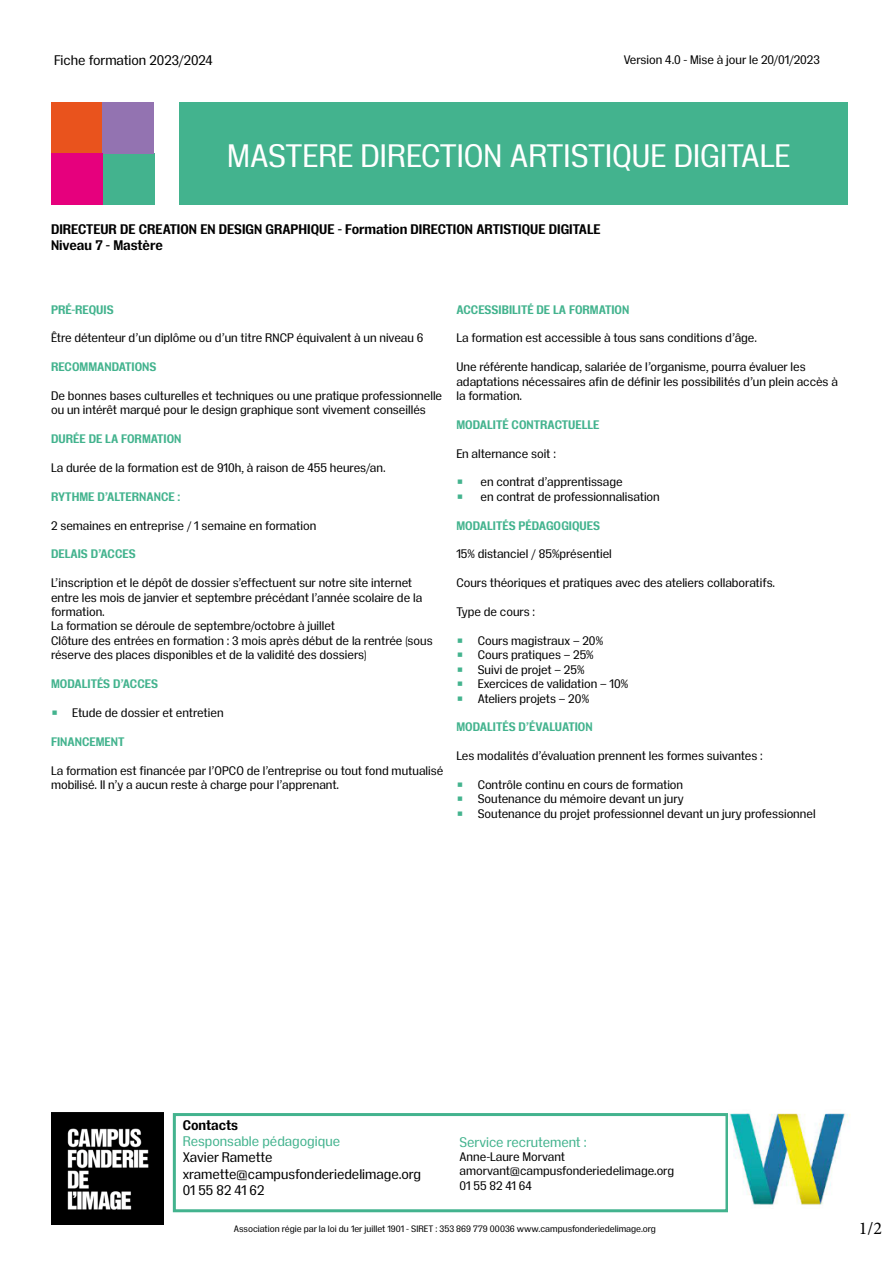
<style>
.page{position:relative;width:893px;height:1263px;background:#fff}
.page>*{position:absolute;margin:0;border:0;box-sizing:border-box;transform-origin:0 0}
.t1{font:31.5px "Insitu";color:#fff}
.t2{font:18px "Minion Pro";color:#000}
.t3{font:700 13.5px/16.2px "Insitu";color:#000}
.t4{font:13.5px/16.2px "Insitu";color:#000}
.t5{font:13.5px "Insitu";color:#43b38e}
.t6{font:12px/14.4px "Insitu";color:#000}
.t7{font:700 12px "Insitu";color:#43b38e}
.t8{font:12px "Insitu";color:#43b38e}
.t9{font:9px "Insitu";color:#000}
.s1{color:#43b38e}
</style>
<div class="page">
<div style="left:179px;top:102px;width:669px;height:102px;background:#43b38e"></div>
<div style="left:52px;top:102px;width:51px;height:51px;background:#e9531d"></div>
<div style="left:103px;top:153px;width:51px;height:51px;background:#43b38e"></div>
<div style="left:103px;top:102px;width:51px;height:51px;background:#9373b1"></div>
<div style="left:52px;top:153px;width:51px;height:51px;background:#e6007d"></div>
<div style="left:173px;top:1113px;width:555px;height:99px;border:3px solid #43b38e"></div>
<img style="left:51px;top:1112px;width:113px;height:113px">
<img style="left:729px;top:1113px;width:121px;height:92px">
<p class="t4" style="left:54px;top:51px;width:160px">Fiche formation 2023/2024</p>
<p class="t6" style="left:624px;top:51px;width:198px">Version 4.0 - Mise à jour le 20/01/2023</p>
<h1 class="t1" style="left:227px;top:133px;width:565px">MASTERE DIRECTION ARTISTIQUE DIGITALE</h1>
<p class="t3" style="left:51px;top:220px;width:551px">DIRECTEUR DE CREATION EN DESIGN GRAPHIQUE - Formation DIRECTION ARTISTIQUE DIGITALE<br>Niveau 7 - Mastère</p>
<p class="t7" style="left:51px;top:301px;width:64px">PRÉ-REQUIS</p>
<p class="t6" style="left:51px;top:330px;width:374px">Être détenteur d’un diplôme ou d’un titre RNCP équivalent à un niveau 6</p>
<p class="t7" style="left:51px;top:359px;width:107px">RECOMMANDATIONS</p>
<p class="t6" style="left:51px;top:388px;width:393px">De bonnes bases culturelles et techniques ou une pratique professionnelle ou un intérêt marqué pour le design graphique sont vivement conseillés</p>
<p class="t7" style="left:51px;top:431px;width:132px">DURÉE DE LA FORMATION</p>
<p class="t6" style="left:51px;top:460px;width:336px">La durée de la formation est de 910h, à raison de 455 heures/an.</p>
<p class="t7" style="left:51px;top:488px;width:131px">RYTHME D’ALTERNANCE :</p>
<p class="t6" style="left:51px;top:517px;width:267px">2 semaines en entreprise / 1 semaine en formation</p>
<p class="t7" style="left:51px;top:546px;width:86px">DELAIS D’ACCES</p>
<p class="t6" style="left:51px;top:575px;width:383px">L’inscription et le dépôt de dossier s’effectuent sur notre site internet entre les mois de janvier et septembre précédant l’année scolaire de la formation.<br>La formation se déroule de septembre/octobre à juillet<br>Clôture des entrées en formation : 3 mois après début de la rentrée (sous réserve des places disponibles et de la validité des dossiers)</p>
<p class="t7" style="left:51px;top:675px;width:108px">MODALITÉS D’ACCES</p>
<p class="t6" style="left:51px;top:705px;width:174px"><span class="s1">⏹</span> Etude de dossier et entretien</p>
<p class="t7" style="left:51px;top:733px;width:75px">FINANCEMENT</p>
<p class="t6" style="left:51px;top:762px;width:394px">La formation est financée par l’OPCO de l’entreprise ou tout fond mutualisé mobilisé. Il n’y a aucun reste à charge pour l’apprenant.</p>
<p class="t7" style="left:456px;top:301px;width:174px">ACCESSIBILITÉ DE LA FORMATION</p>
<p class="t6" style="left:456px;top:330px;width:302px">La formation est accessible à tous sans conditions d’âge.</p>
<p class="t6" style="left:456px;top:359px;width:383px">Une référente handicap, salariée de l’organisme, pourra évaluer les adaptations nécessaires afin de définir les possibilités d’un plein accès à la formation.</p>
<p class="t7" style="left:456px;top:416px;width:145px">MODALITÉ CONTRACTUELLE</p>
<p class="t6" style="left:456px;top:445px;width:101px">En alternance soit :</p>
<p class="t8" style="left:456px;top:474px;width:9px">⏹</p>
<p class="t6" style="left:480px;top:474px;width:144px">en contrat d’apprentissage</p>
<p class="t8" style="left:456px;top:488px;width:9px">⏹</p>
<p class="t6" style="left:480px;top:489px;width:181px">en contrat de professionnalisation</p>
<p class="t7" style="left:456px;top:517px;width:145px">MODALITÉS PÉDAGOGIQUES</p>
<p class="t6" style="left:456px;top:546px;width:157px">15% distanciel / 85%présentiel</p>
<p class="t6" style="left:456px;top:575px;width:320px">Cours théoriques et pratiques avec des ateliers collaboratifs.</p>
<p class="t6" style="left:456px;top:604px;width:80px">Type de cours :</p>
<p class="t6" style="left:456px;top:633px;width:173px"><span class="s1">⏹</span> Cours magistraux – 20%<br><span class="s1">⏹</span> Cours pratiques – 25%<br><span class="s1">⏹</span> Suivi de projet – 25%<br><span class="s1">⏹</span> Exercices de validation – 10% <span class="s1">⏹</span> Ateliers projets – 20%</p>
<p class="t7" style="left:456px;top:719px;width:138px">MODALITÉS D’ÉVALUATION</p>
<p class="t6" style="left:456px;top:748px;width:308px">Les modalités d’évaluation prennent les formes suivantes :</p>
<p class="t6" style="left:456px;top:777px;width:361px"><span class="s1">⏹</span> Contrôle continu en cours de formation<br><span class="s1">⏹</span> Soutenance du mémoire devant un jury<br><span class="s1">⏹</span> Soutenance du projet professionnel devant un jury professionnel</p>
<p class="t3" style="left:183px;top:1116px;width:57px">Contacts</p>
<p class="t5" style="left:183px;top:1132px;width:159px">Responsable pédagogique</p>
<p class="t4" style="left:183px;top:1149px;width:240px">Xavier Ramette xramette@campusfonderiedelimage.org<br>01 55 82 41 62</p>
<p class="t9" style="left:234px;top:1222px;width:424px">Association régie par la loi du 1er juillet 1901 - SIRET : 353 869 779 00036 www.campusfonderiedelimage.org</p>
<p class="t5" style="left:459px;top:1132px;width:129px">Service recrutement :</p>
<p class="t6" style="left:459px;top:1149px;width:216px">Anne-Laure Morvant amorvant@campusfonderiedelimage.org<br>01 55 82 41 64</p>
<h2 class="t2" style="left:859px;top:1216px;width:25px">1/2</h2>
</div>
